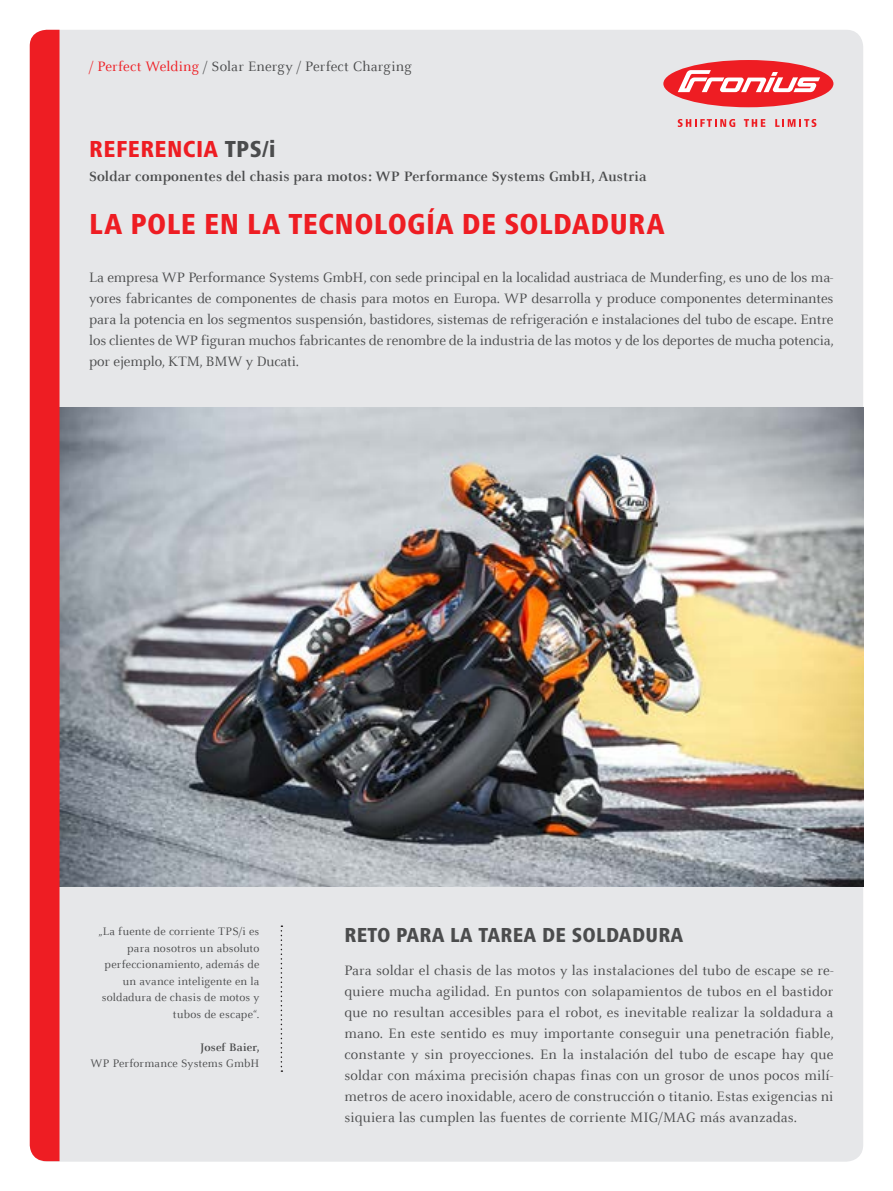
<style>
.page{position:relative;width:893px;height:1191px;background:#fff}
.page>*{position:absolute;margin:0;border:0;box-sizing:border-box;transform-origin:0 0}
.t1{font:800 condensed 30px "Frutiger Next LTW1 G";color:#ee1d23}
.t2{font:800 condensed 24px "Frutiger Next LTW1 G";letter-spacing:.015em;color:#ee1d23}
.t3{font:800 condensed 21px "Frutiger Next LTW1 G";letter-spacing:.01em;color:#4b4c4d}
.t4{font:15px/21px "Celeste Offc Pro";letter-spacing:.005em;color:#4b4c4d;text-align:justify}
.t5{font:700 15px "Celeste Offc Pro";letter-spacing:.01em;color:#4b4c4d}
.t6{font:12px/16.5px "Celeste Offc Pro";letter-spacing:.01em;color:#4b4c4d;text-align:right}
.t7{font:700 12px "Celeste Offc Pro";letter-spacing:.015em;color:#4b4c4d}
.s1{color:#ee1d23}
.s2{color:#4b4c4d}
</style>
<div class="page">
<div style="left:30px;top:30px;width:833px;height:1131px;background:#e6e7e9;border-radius:17px"></div>
<div style="left:663px;top:60px;width:170px;height:47px;background:#ee1d23;border-radius:50%"></div>
<svg style="left:678px;top:70px;width:142px;height:22px"></svg>
<svg style="left:678px;top:119px;width:57px;height:8px"></svg>
<svg style="left:744px;top:119px;width:21px;height:8px"></svg>
<svg style="left:775px;top:119px;width:41px;height:8px"></svg>
<img style="left:60px;top:407px;width:803px;height:480px">
<div style="left:30px;top:30px;width:30px;height:1131px;background:#ee1d23"></div>
<svg style="left:281px;top:925px;width:1px;height:146px"></svg>
<p class="t4" style="left:89px;top:56px;width:324px"><span class="s1">/ Perfect Welding</span> / Solar Energy / Perfect Charging</p>
<h2 class="t2" style="left:89px;top:136px;width:188px">REFERENCIA <span class="s2">TPS/I</span></h2>
<p class="t5" style="left:89px;top:167px;width:559px">Soldar componentes del chasis para motos: WP Performance Systems GmbH, Austria</p>
<h1 class="t1" style="left:89px;top:207px;width:58px">LA POLE</h1>
<h1 class="t1" style="left:204px;top:207px;width:103px">ENLATECNOLO</h1>
<h1 class="t1" style="left:407px;top:207px;width:116px">GÍA DE SOLDADURA</h1>
<p class="t4" style="left:89px;top:266px;width:746px">La empresa WP Performance Systems GmbH, con sede principal en la localidad austriaca de Munderfing, es uno de los ma&shy;yores fabricantes de componentes de chasis para motos en Europa. WP desarrolla y produce componentes determinantes para la potencia en los segmentos suspensión, bastidores, sistemas de refrigeración e instalaciones del tubo de escape. Entre los clientes de WP figuran muchos fabricantes de renombre de la industria de las motos y de los deportes de mucha potencia, por ejemplo, KTM, BMW y Ducati.</p>
<p class="t6" style="left:98px;top:923px;width:163px">„La fuente de corriente TPS/i es para nosotros un absoluto perfeccionamiento, además de un avance inteligente en la soldadura de chasis de motos y tubos de escape“.</p>
<p class="t7" style="left:200px;top:1039px;width:61px">Josef Baier,</p>
<p class="t6" style="left:90px;top:1055px;width:171px">WP Performance Systems GmbH</p>
<h3 class="t3" style="left:344px;top:922px;width:340px">RETO PARA LA TAREA DE SOLDADURA</h3>
<p class="t4" style="left:344px;top:959px;width:491px">Para soldar el chasis de las motos y las instalaciones del tubo de escape se re&shy;quiere mucha agilidad. En puntos con solapamientos de tubos en el bastidor que no resultan accesibles para el robot, es inevitable realizar la soldadura a mano. En este sentido es muy importante conseguir una penetración fiable, constante y sin proyecciones. En la instalación del tubo de escape hay que soldar con máxima precisión chapas finas con un grosor de unos pocos milí&shy;metros de acero inoxidable, acero de construcción o titanio. Estas exigencias ni siquiera las cumplen las fuentes de corriente MIG/MAG más avanzadas.</p>
</div>
